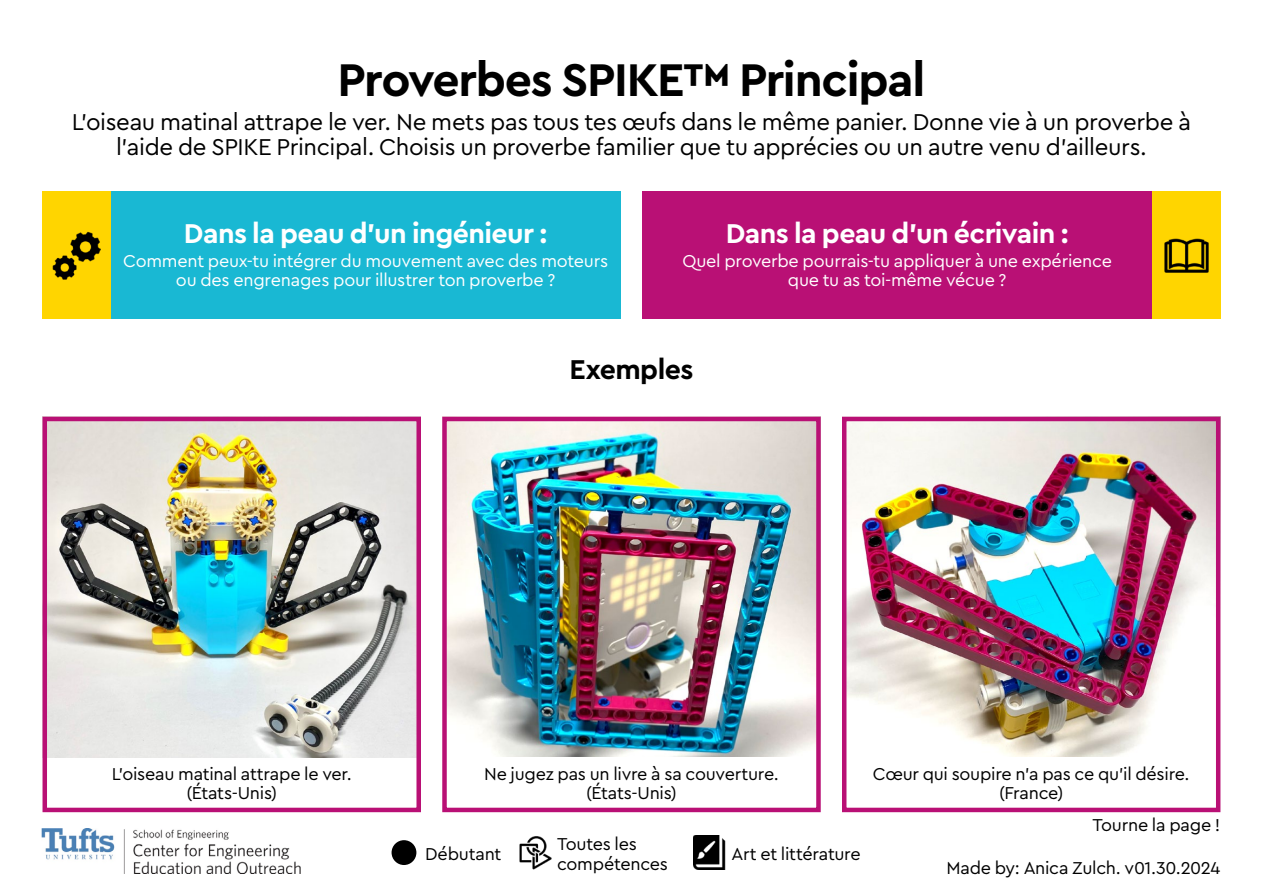
<style>
.page{position:relative;width:1263px;height:893px;background:#fff}
.page>*{position:absolute;margin:0;border:0;box-sizing:border-box;transform-origin:0 0}
.t1{font:700 48px "Cera Pro";letter-spacing:-.03em;color:#000}
.t2{font:700 28.5px "Cera Pro";letter-spacing:-.02em;color:#fff}
.t3{font:700 28.5px "Cera Pro";letter-spacing:-.02em;color:#000}
.t4{font:24px/25.5px "Cera Pro";letter-spacing:-.015em;color:#000;text-align:center}
.t5{font:18px/19.5px "Cera Pro";letter-spacing:-.015em;color:#000;text-align:center}
.t6{font:18px/19.5px "Cera Pro";letter-spacing:-.015em;color:#fff;text-align:center}
</style>
<div class="page">
<div style="left:111px;top:191px;width:510px;height:128px;background:#19b8d3"></div>
<img style="left:48px;top:422px;width:368px;height:335px">
<div style="left:43px;top:417px;width:378px;height:395px;border:4px solid #b91075"></div>
<img style="left:447px;top:422px;width:369px;height:335px">
<div style="left:442px;top:417px;width:379px;height:395px;border:4px solid #b91075"></div>
<img style="left:847px;top:422px;width:368px;height:335px">
<div style="left:842px;top:417px;width:378px;height:395px;border:4px solid #b91075"></div>
<div style="left:642px;top:191px;width:510px;height:128px;background:#b91075"></div>
<div style="left:43px;top:191px;width:68px;height:128px;background:#ffd500"></div>
<img style="left:53px;top:231px;width:47px;height:48px">
<div style="left:1152px;top:191px;width:68px;height:128px;background:#ffd500"></div>
<img style="left:1164px;top:238px;width:45px;height:35px">
<img style="left:41px;top:829px;width:260px;height:45px">
<div style="left:392px;top:840px;width:24px;height:25px;background:#000;border-radius:50%"></div>
<img style="left:519px;top:836px;width:33px;height:34px">
<img style="left:693px;top:836px;width:33px;height:34px">
<h1 class="t1" style="left:338px;top:48px;width:589px">Proverbes SPIKE™ Principal</h1>
<h3 class="t4" style="left:72px;top:108px;width:1121px">L’oiseau matinal attrape le ver. Ne mets pas tous tes œufs dans le même panier. Donne vie à un proverbe à l’aide de SPIKE Principal. Choisis un proverbe familier que tu apprécies ou un autre venu d’ailleurs.</h3>
<h2 class="t2" style="left:184px;top:214px;width:365px">Dans la peau d’un ingénieur :</h2>
<p class="t6" style="left:123px;top:250px;width:486px">Comment peux-tu intégrer du mouvement avec des moteurs ou des engrenages pour illustrer ton proverbe ?</p>
<h2 class="t2" style="left:726px;top:214px;width:345px">Dans la peau d’un écrivain :</h2>
<p class="t6" style="left:682px;top:250px;width:431px">Quel proverbe pourrais-tu appliquer à une expérience que tu as toi-même vécue ?</p>
<h2 class="t3" style="left:570px;top:351px;width:125px">Exemples</h2>
<p class="t5" style="left:112px;top:763px;width:241px">L’oiseau matinal attrape le ver. (États-Unis)</p>
<p class="t5" style="left:484px;top:763px;width:296px">Ne jugez pas un livre à sa couverture. (États-Unis)</p>
<p class="t5" style="left:873px;top:763px;width:318px">Cœur qui soupire n’a pas ce qu’il désire. (France)</p>
<p class="t5" style="left:425px;top:843px;width:78px">Débutant</p>
<p class="t5" style="left:557px;top:833px;width:112px;text-align:left">Toutes les compétences</p>
<p class="t5" style="left:731px;top:843px;width:131px">Art et littérature</p>
<p class="t5" style="left:1092px;top:814px;width:130px">Tourne la page !</p>
<p class="t5" style="left:946px;top:857px;width:276px">Made by: Anica Zulch. v01.30.2024</p>
</div>
